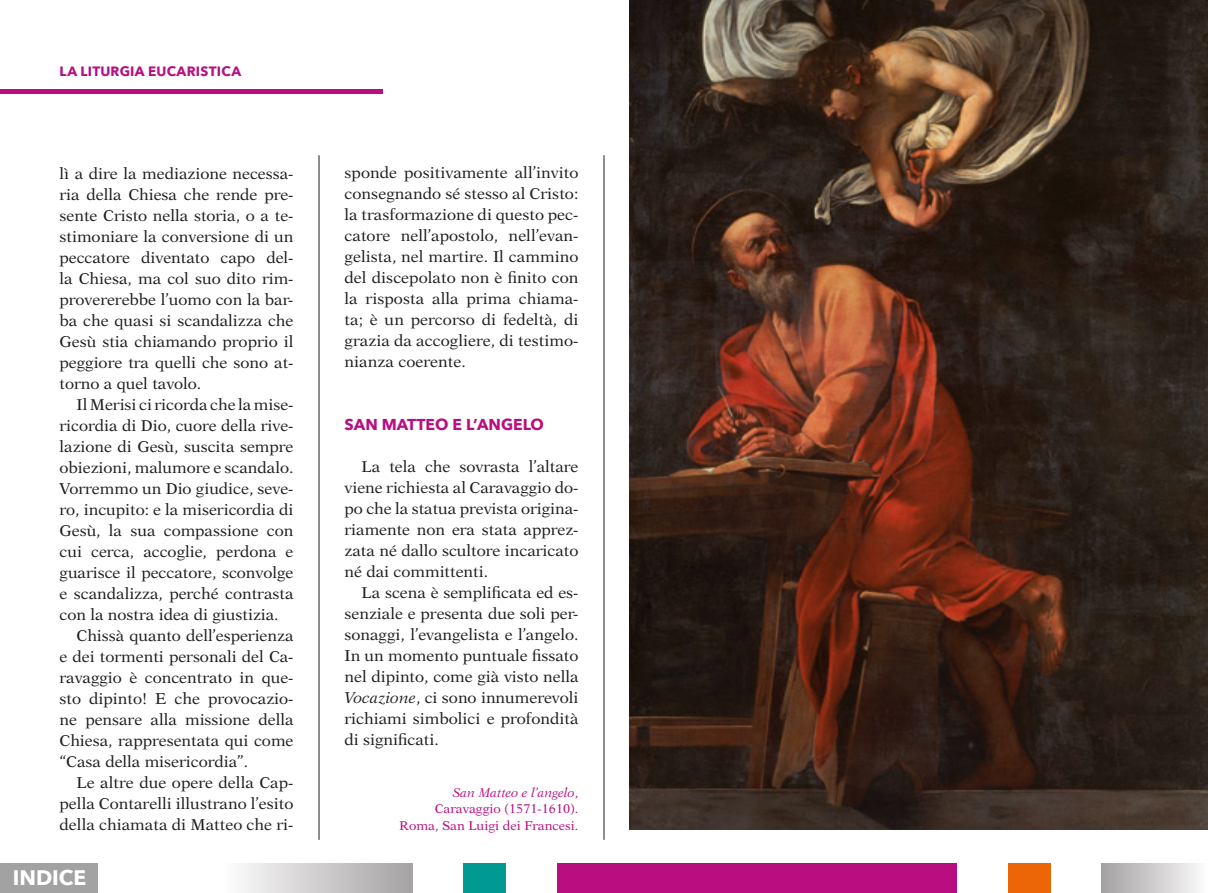
<style>
.page{position:relative;width:1208px;height:893px;background:#fff}
.page>*{position:absolute;margin:0;border:0;box-sizing:border-box;transform-origin:0 0}
.t1{font:700 21px "Avenir Next";color:#fff}
.t2{font:15.75px/21px "New Aster LT Std";color:#1d1d1b;text-align:justify}
.t3{font:700 15.75px "Avenir Next";color:#b80e80}
.t4{font:700 13.5px "Avenir Next";letter-spacing:.015em;color:#b80e80}
.t5{font:12.75px/16.5px "New Aster LT Std";color:#b80e80;text-align:right}
.s1{font-style:italic}
</style>
<div class="page">
<div style="left:0;top:89px;width:383px;height:5px;background:#b80e80"></div>
<div style="left:221px;top:863px;width:191px;height:30px;background:linear-gradient(to right,#fffeff,#a4a2a2)"></div>
<div style="left:463px;top:863px;width:43px;height:30px;background:#009a93"></div>
<div style="left:557px;top:863px;width:400px;height:30px;background:#b80e80"></div>
<div style="left:1101px;top:863px;width:107px;height:30px;background:linear-gradient(to right,#a2a0a0,#fdfcfd)"></div>
<div style="left:1008px;top:863px;width:42px;height:30px;background:#ec6608"></div>
<div style="left:0;top:863px;width:98px;height:30px;background:#a3a2a2"></div>
<img style="left:629px;top:0;width:579px;height:830px">
<hr style="left:604px;top:155px;width:1px;height:685px;background:#1d1d1b">
<hr style="left:319px;top:155px;width:1px;height:685px;background:#1d1d1b">
<p class="t4" style="left:60px;top:60px;width:183px">LA LITURGIA EUCARISTICA</p>
<p class="t2" style="left:60px;top:163px;width:235px">lì a dire la mediazione necessa&shy;ria della Chiesa che rende pre&shy;sente Cristo nella storia, o a te&shy;stimoniare la conversione di un peccatore diventato capo del&shy;la Chiesa, ma col suo dito rim&shy;provererebbe l’uomo con la bar&shy;ba che quasi si scandalizza che Gesù stia chiamando proprio il peggiore tra quelli che sono at&shy;torno a quel tavolo.</p>
<p class="t2" style="left:77px;top:394px;width:218px">Il Merisi ci ricorda che la mise-</p>
<p class="t2" style="left:60px;top:415px;width:235px">ricordia di Dio, cuore della rive-</p>
<p class="t2" style="left:60px;top:436px;width:235px">lazione di Gesù, suscita sempre</p>
<p class="t2" style="left:60px;top:457px;width:235px">obiezioni, malumore e scandalo.</p>
<p class="t2" style="left:60px;top:478px;width:235px">Vorremmo un Dio giudice, seve-</p>
<p class="t2" style="left:60px;top:499px;width:235px">ro, incupito: e la misericordia di</p>
<p class="t2" style="left:60px;top:520px;width:235px">Gesù, la sua compassione con</p>
<p class="t2" style="left:60px;top:541px;width:235px">cui cerca, accoglie, perdona e</p>
<p class="t2" style="left:60px;top:562px;width:235px">guarisce il peccatore, sconvolge</p>
<p class="t2" style="left:60px;top:583px;width:235px">e scandalizza, perché contrasta</p>
<p class="t2" style="left:60px;top:604px;width:221px">con la nostra idea di giustizia.</p>
<p class="t2" style="left:77px;top:625px;width:218px">Chissà quanto dell’esperienza</p>
<p class="t2" style="left:60px;top:646px;width:235px">e dei tormenti personali del Ca-</p>
<p class="t2" style="left:60px;top:667px;width:235px">ravaggio è concentrato in que-</p>
<p class="t2" style="left:60px;top:688px;width:235px">sto dipinto! E che provocazio-</p>
<p class="t2" style="left:60px;top:709px;width:235px">ne pensare alla missione della</p>
<p class="t2" style="left:60px;top:730px;width:235px">Chiesa, rappresentata qui come</p>
<p class="t2" style="left:60px;top:751px;width:190px">“Casa della misericordia”.</p>
<p class="t2" style="left:77px;top:772px;width:218px">Le altre due opere della Cap-</p>
<p class="t2" style="left:60px;top:793px;width:235px">pella Contarelli illustrano l’esito</p>
<p class="t2" style="left:60px;top:814px;width:235px">della chiamata di Matteo che ri-</p>
<h1 class="t1" style="left:13px;top:859px;width:75px">INDICE</h1>
<p class="t2" style="left:344px;top:163px;width:235px">sponde positivamente all’invito consegnando sé stesso al Cristo: la trasformazione di questo pec&shy;catore nell’apostolo, nell’evan&shy;gelista, nel martire. Il cammino del discepolato non è finito con la risposta alla prima chiama&shy;ta; è un percorso di fedeltà, di grazia da accogliere, di testimo&shy;nianza coerente.</p>
<p class="t3" style="left:344px;top:411px;width:201px">SAN MATTEO E L’ANGELO</p>
<p class="t2" style="left:344px;top:457px;width:235px;text-indent:17px">La tela che sovrasta l’altare viene richiesta al Caravaggio do&shy;po che la statua prevista origina&shy;riamente non era stata apprez&shy;zata né dallo scultore incaricato né dai committenti.</p>
<p class="t2" style="left:344px;top:582px;width:235px;text-indent:17px">La scena è semplificata ed es&shy;senziale e presenta due soli per&shy;sonaggi, l’evangelista e l’angelo.<br>In un momento puntuale fissato nel dipinto, come già visto nella <span class="s1">Vocazione</span>, ci sono innumerevoli richiami simbolici e profondità di significati.</p>
<p class="t5" style="left:400px;top:784px;width:180px"><span class="s1">San Matteo e l’angelo</span>,<br>Caravaggio (1571-1610).<br>Roma, San Luigi dei Francesi.</p>
</div>
